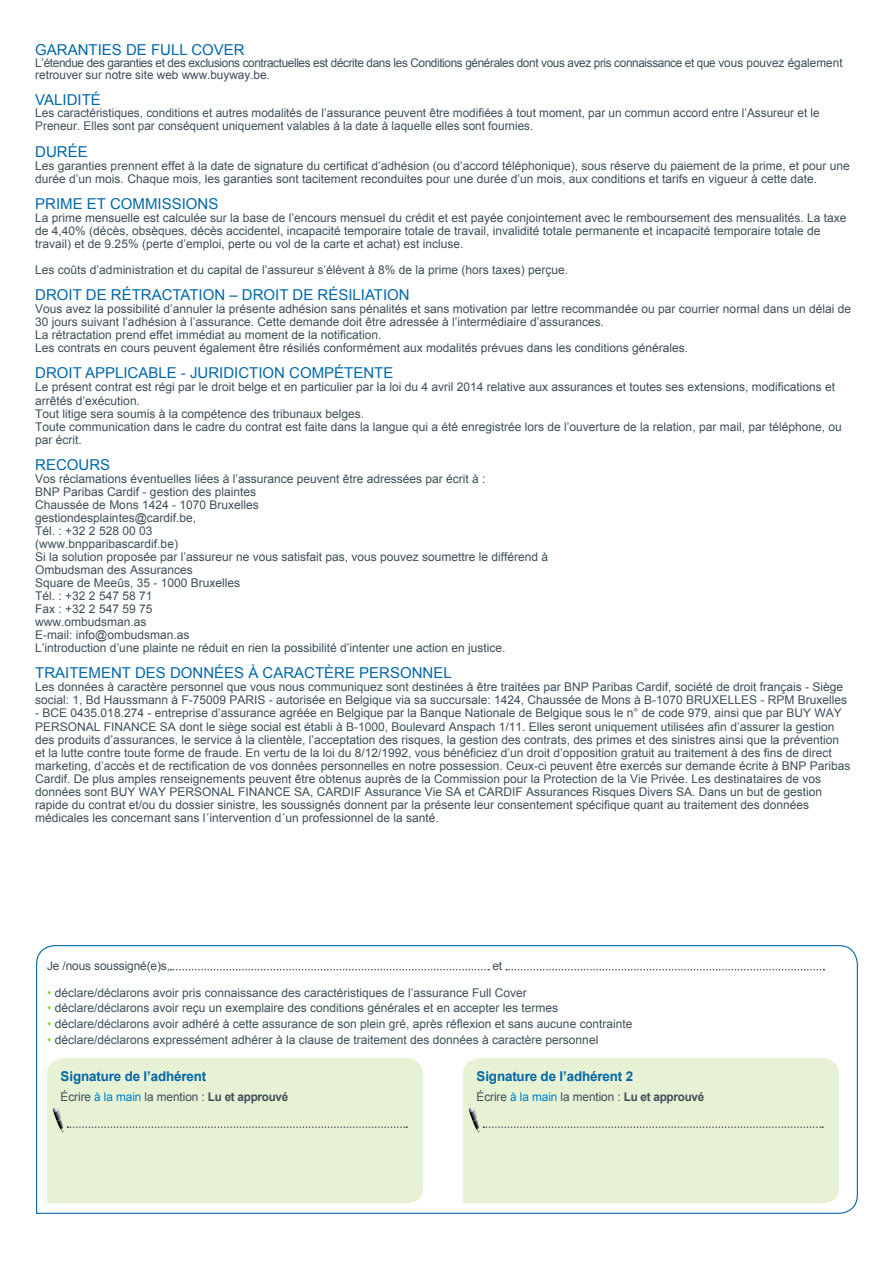
<style>
.page{position:relative;width:893px;height:1263px;background:#fff}
.page>*{position:absolute;margin:0;border:0;box-sizing:border-box;transform-origin:0 0}
.t1{font:15px "Arial";color:#0067aa}
.t2{font:700 13.5px "Arial";letter-spacing:-.01em;color:#0067aa}
.t3{font:12px/13px "Arial";color:#3d4f59}
.t4{font:12px/12.5px "Arial";letter-spacing:-.03em;color:#3d4f59}
.s1{color:#99ca3b}
.s2{color:#0080c5}
.s3{font-weight:700}
</style>
<div class="page">
<svg style="left:36px;top:945px;width:822px;height:269px"></svg>
<svg style="left:171px;top:969px;width:318px;height:1px"></svg>
<svg style="left:506px;top:969px;width:318px;height:1px"></svg>
<div style="left:47px;top:1058px;width:376px;height:145px;background:#e7f1d4"></div>
<svg style="left:53px;top:1108px;width:354px;height:24px;background:#e1ebcf"></svg>
<div style="left:463px;top:1058px;width:376px;height:145px;background:#e7f1d4"></div>
<svg style="left:469px;top:1108px;width:354px;height:24px;background:#e1ebcf"></svg>
<p class="t1" style="left:35px;top:39px;width:211px">GARANTIES DE FULL COVER</p>
<p class="t4" style="left:35px;top:57px;width:809px">L’étendue des garanties et des exclusions contractuelles est décrite dans les Conditions générales dont vous avez pris connaissance et que vous pouvez également retrouver sur notre site web www.buyway.be.</p>
<p class="t1" style="left:35px;top:90px;width:67px">VALIDITÉ</p>
<p class="t3" style="left:35px;top:107px;width:786px">Les caractéristiques, conditions et autres modalités de l’assurance peuvent être modifiées à tout moment, par un commun accord entre l’Assureur et le<br>Preneur. Elles sont par conséquent uniquement valables à la date à laquelle elles sont fournies.</p>
<p class="t1" style="left:35px;top:141px;width:54px">DURÉE</p>
<p class="t3" style="left:35px;top:159px;width:816px">Les garanties prennent effet à la date de signature du certificat d’adhésion (ou d’accord téléphonique), sous réserve du paiement de la prime, et pour une durée d’un mois. Chaque mois, les garanties sont tacitement reconduites pour une durée d’un mois, aux conditions et tarifs en vigueur à cette date.</p>
<p class="t1" style="left:35px;top:194px;width:185px">PRIME ET COMMISSIONS</p>
<p class="t3" style="left:35px;top:211px;width:813px">La prime mensuelle est calculée sur la base de l’encours mensuel du crédit et est payée conjointement avec le remboursement des mensualités. La taxe de 4,40% (décès, obsèques, décès accidentel, incapacité temporaire totale de travail, invalidité totale permanente et incapacité temporaire totale de travail) et de 9.25% (perte d’emploi, perte ou vol de la carte et achat) est incluse.</p>
<p class="t3" style="left:35px;top:263px;width:534px">Les coûts d’administration et du capital de l’assureur s’élèvent à 8% de la prime (hors taxes) perçue.</p>
<p class="t1" style="left:35px;top:285px;width:376px">DROIT DE RÉTRACTATION – DROIT DE RÉSILIATION</p>
<p class="t3" style="left:35px;top:303px;width:817px">Vous avez la possibilité d’annuler la présente adhésion sans pénalités et sans motivation par lettre recommandée ou par courrier normal dans un délai de 30 jours suivant l’adhésion à l’assurance. Cette demande doit être adressée à l’intermédiaire d’assurances.<br>La rétractation prend effet immédiat au moment de la notification.<br>Les contrats en cours peuvent également être résiliés conformément aux modalités prévues dans les conditions générales.</p>
<p class="t1" style="left:35px;top:363px;width:360px">DROIT APPLICABLE - JURIDICTION COMPÉTENTE</p>
<p class="t3" style="left:35px;top:381px;width:808px">Le présent contrat est régi par le droit belge et en particulier par la loi du 4 avril 2014 relative aux assurances et toutes ses extensions, modifications et arrêtés d’exécution.<br>Tout litige sera soumis à la compétence des tribunaux belges.<br>Toute communication dans le cadre du contrat est faite dans la langue qui a été enregistrée lors de l’ouverture de la relation, par mail, par téléphone, ou par écrit.</p>
<p class="t1" style="left:35px;top:455px;width:76px">RECOURS</p>
<p class="t3" style="left:35px;top:472px;width:514px">Vos réclamations éventuelles liées à l’assurance peuvent être adressées par écrit à :<br>BNP Paribas Cardif - gestion des plaintes<br>Chaussée de Mons 1424 - 1070 Bruxelles<br>gestiondesplaintes@cardif.be,<br>Tél. : +32 2 528 00 03<br>(www.bnpparibascardif.be)<br>Si la solution proposée par l’assureur ne vous satisfait pas, vous pouvez soumettre le différend à Ombudsman des Assurances<br>Square de Meeûs, 35 - 1000 Bruxelles<br>Tél. : +32 2 547 58 71<br>Fax : +32 2 547 59 75<br>www.ombudsman.as<br>E-mail: info@ombudsman.as<br>L’introduction d’une plainte ne réduit en rien la possibilité d’intenter une action en justice.</p>
<p class="t1" style="left:35px;top:663px;width:418px">TRAITEMENT DES DONNÉES À CARACTÈRE PERSONNEL</p>
<p class="t3" style="left:35px;top:681px;width:813px">Les données à caractère personnel que vous nous communiquez sont destinées à être traitées par BNP Paribas Cardif, société de droit français - Siège social: 1, Bd Haussmann à F-75009 PARIS - autorisée en Belgique via sa succursale: 1424, Chaussée de Mons à B-1070 BRUXELLES - RPM Bruxelles</p>
<p class="t3" style="left:35px;top:707px;width:817px">- BCE 0435.018.274 - entreprise d’assurance agréée en Belgique par la Banque Nationale de Belgique sous le n° de code 979, ainsi que par BUY WAY PERSONAL FINANCE SA dont le siège social est établi à B-1000, Boulevard Anspach 1/11. Elles seront uniquement utilisées afin d’assurer la gestion des produits d’assurances, le service à la clientèle, l’acceptation des risques, la gestion des contrats, des primes et des sinistres ainsi que la prévention et la lutte contre toute forme de fraude. En vertu de la loi du 8/12/1992, vous bénéficiez d’un droit d’opposition gratuit au traitement à des fins de direct marketing, d’accès et de rectification de vos données personnelles en notre possession. Ceux-ci peuvent être exercés sur demande écrite à BNP Paribas Cardif. De plus amples renseignements peuvent être obtenus auprès de la Commission pour la Protection de la Vie Privée. Les destinataires de vos données sont BUY WAY PERSONAL FINANCE SA, CARDIF Assurance Vie SA et CARDIF Assurances Risques Divers SA. Dans un but de gestion rapide du contrat et/ou du dossier sinistre, les soussignés donnent par la présente leur consentement spécifique quant au traitement des données médicales les concernant sans l´intervention d´un professionnel de la santé.</p>
<p class="t3" style="left:47px;top:960px;width:124px">Je /nous soussigné(e)s,</p>
<p class="t3" style="left:492px;top:960px;width:11px">et</p>
<p class="t3" style="left:47px;top:986px;width:481px"><span class="s1">•</span> déclare/déclarons avoir pris connaissance des caractéristiques de l’assurance Full Cover</p>
<p class="t3" style="left:47px;top:1002px;width:513px"><span class="s1">•</span> déclare/déclarons avoir reçu un exemplaire des conditions générales et en accepter les termes</p>
<p class="t3" style="left:47px;top:1017px;width:587px"><span class="s1">•</span> déclare/déclarons avoir adhéré à cette assurance de son plein gré, après réflexion et sans aucune contrainte</p>
<p class="t3" style="left:47px;top:1033px;width:553px"><span class="s1">•</span> déclare/déclarons expressément adhérer à la clause de traitement des données à caractère personnel</p>
<p class="t2" style="left:61px;top:1068px;width:147px">Signature de l’adhérent</p>
<p class="t3" style="left:61px;top:1090px;width:229px">Écrire <span class="s2">à la main</span> la mention : <span class="s3">Lu et approuvé</span></p>
<p class="t2" style="left:477px;top:1068px;width:158px">Signature de l’adhérent 2</p>
<p class="t3" style="left:477px;top:1090px;width:229px">Écrire <span class="s2">à la main</span> la mention : <span class="s3">Lu et approuvé</span></p>
</div>
